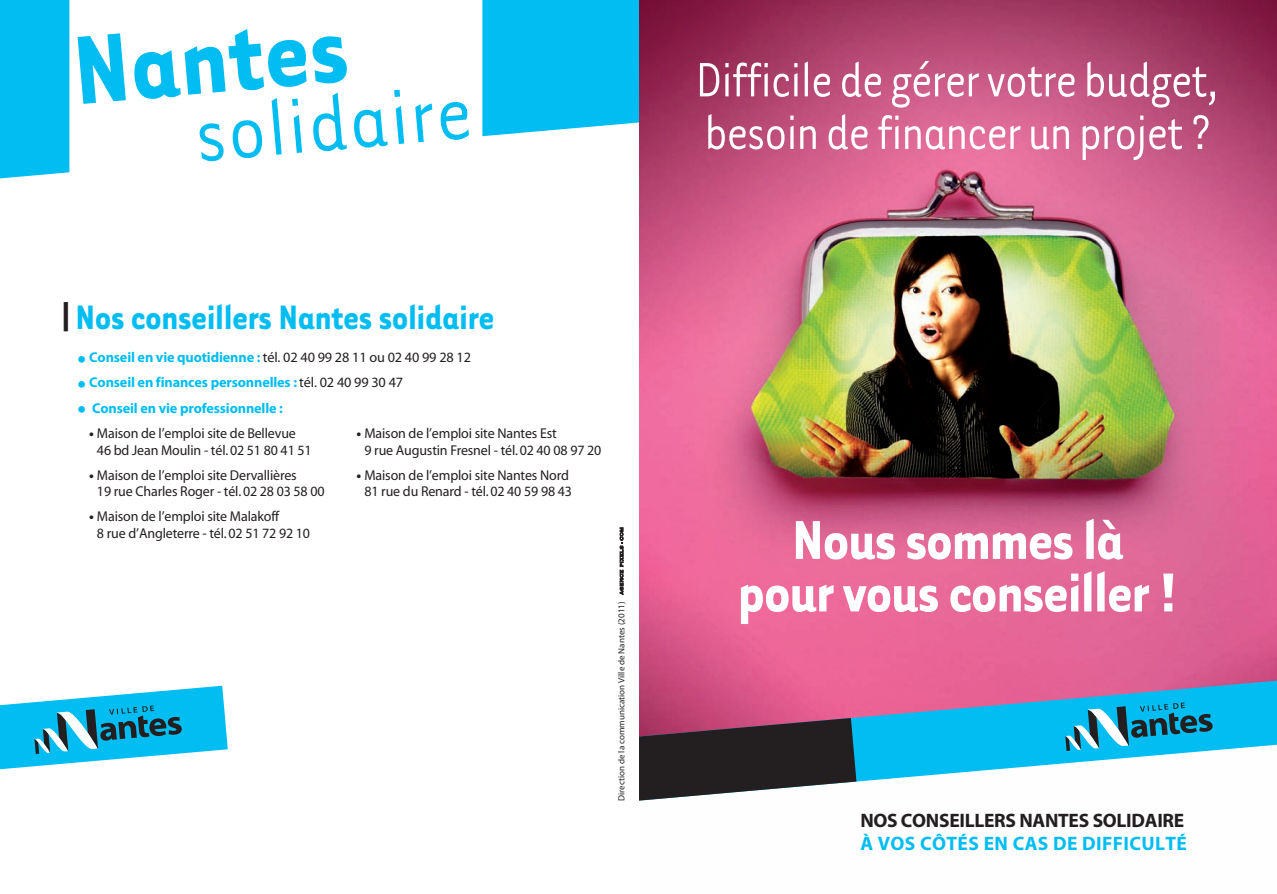
<style>
.page{position:relative;width:1277px;height:894px;background:#fff}
.page>*{position:absolute;margin:0;border:0;box-sizing:border-box;transform-origin:0 0}
.t1{font:700 111.75px "Tarzana Narrow";color:#01bdf2}
.t2{font:90px "Tarzana Narrow";color:#01bdf2}
.t3{font:700 63px/52.5px "Tarzana Narrow";letter-spacing:-.02em;color:#fff;text-align:center}
.t4{font:55.5px/52.5px "Tarzana Narrow";letter-spacing:-.035em;color:#fff}
.t5{font:700 39px "Tarzana Narrow";letter-spacing:-.01em;color:#01bdf2}
.t6{font:700 19.5px "Myriad Pro";letter-spacing:-.015em;color:#231f20}
.t7{font:700 19.5px "Myriad Pro";letter-spacing:.02em;color:#01bdf2}
.t8{font:14.25px/16.5px "Myriad";letter-spacing:-.01em;color:#231f20}
.t9{font:700 14.25px "Myriad Pro";letter-spacing:-.01em;color:#01bdf2}
.t10{font:14.25px "Myriad Pro";letter-spacing:-.01em;color:#231f20}
.t11{font:9px "Myriad Pro";color:#231f20}
.s1{font-family:"Myriad Pro";font-size:29.25px;color:#231f20}
.s2{font-weight:700;font-size:25.5px;color:#01bdf2}
.s3{font-weight:700;color:#01bdf2}
.s4{font-size:25.5px}
.s5{font-weight:400;color:#231f20}
.s6{font-family:"Myriad Pro";font-weight:700}
</style>
<div class="page">
<img style="left:639px;top:0;width:637px;height:801px">
<svg style="left:639px;top:678px;width:637px;height:122px"></svg>
<svg style="left:639px;top:718px;width:217px;height:82px;background:#4a3c43"></svg>
<svg style="left:1065px;top:702px;width:147px;height:49px;background:#209fc4"></svg>
<svg style="left:0;top:0;width:639px;height:179px;fill:#01bdf2"></svg>
<svg style="left:69px;top:0;width:413px;height:175px"></svg>
<svg style="left:0;top:685px;width:228px;height:85px"></svg>
<svg style="left:620px;top:527px;width:3px;height:67px"></svg>
<h1 class="t1" style="left:70px;top:33px;width:277px;rotate:-5deg">Nantes</h1>
<h2 class="t2" style="left:192px;top:105px;width:280px;rotate:-5deg">solidaire</h2>
<h3 class="t5" style="left:60px;top:304px;width:435px"><span class="s1">|</span> Nos conseillers Nantes solidaire</h3>
<p class="t10" style="left:77px;top:348px;width:395px"><span class="s2">•</span> <span class="s3">Conseil en vie quotidienne :</span> tél. 02 40 99 28 11 ou 02 40 99 28 12</p>
<p class="t9" style="left:77px;top:373px;width:327px"><span class="s4">•</span> Conseil en finances personnelles : <span class="s5">tél. 02 40 99 30 47</span></p>
<p class="t9" style="left:77px;top:399px;width:207px"><span class="s4">•</span> Conseil en vie professionnelle :</p>
<p class="t8" style="left:97px;top:426px;width:216px;text-indent:-8px"><span class="s6">•</span> Maison de l’emploi site de Bellevue<br>46 bd Jean Moulin - tél. 02 51 80 41 51</p>
<p class="t8" style="left:97px;top:467px;width:229px;text-indent:-8px"><span class="s6">•</span> Maison de l’emploi site Dervallières<br>19 rue Charles Roger - tél. 02 28 03 58 00</p>
<p class="t8" style="left:97px;top:509px;width:215px;text-indent:-8px"><span class="s6">•</span> Maison de l’emploi site Malakoff<br>8 rue d’Angleterre - tél. 02 51 72 92 10</p>
<p class="t8" style="left:364px;top:426px;width:238px;text-indent:-8px"><span class="s6">•</span> Maison de l’emploi site Nantes Est<br>9 rue Augustin Fresnel - tél. 02 40 08 97 20</p>
<p class="t8" style="left:356px;top:467px;width:217px;text-align:center"><span class="s6">•</span> Maison de l’emploi site Nantes Nord<br>81 rue du Renard - tél. 02 40 59 98 43</p>
<p class="t11" style="left:616px;top:800px;width:200px;rotate:-90deg">Direction de la communication Ville de Nantes (2011)</p>
<h3 class="t4" style="left:695px;top:58px;width:527px">Difficile de gérer votre budget, besoin de financer un projet ?</h3>
<h3 class="t3" style="left:737px;top:519px;width:442px">Nous sommes là pour vous conseiller !</h3>
<h3 class="t6" style="left:860px;top:807px;width:325px">NOS CONSEILLERS NANTES SOLIDAIRE</h3>
<h3 class="t7" style="left:860px;top:830px;width:328px">À VOS CÔTÉS EN CAS DE DIFFICULTÉ</h3>
</div>
